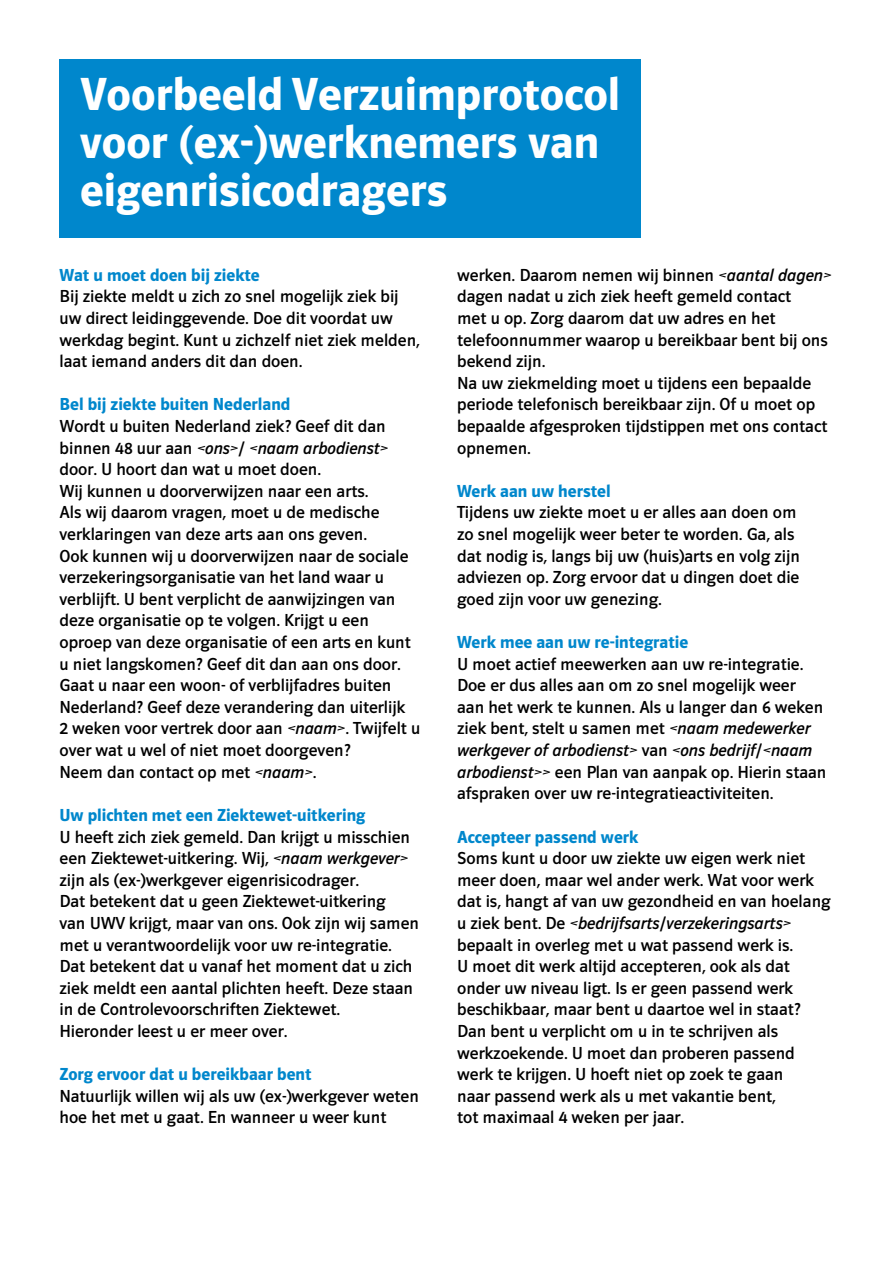
<style>
.page{position:relative;width:893px;height:1263px;background:#fff}
.page>*{position:absolute;margin:0;border:0;box-sizing:border-box;transform-origin:0 0}
.t1{font:700 48px/48px "UWV Sans 2010";color:#fff}
.t2{font:18px/21.6px "UWV Sans 2010";color:#000}
.t3{font:700 18px "UWV Sans 2010";color:#0087cc}
.s1{font-style:italic}
</style>
<div class="page">
<div style="left:60px;top:60px;width:581px;height:178px;background:#0087cc"></div>
<h1 class="t1" style="left:80px;top:70px;width:541px">Voorbeeld Verzuimprotocol voor (ex-)werknemers van eigenrisicodragers</h1>
<p class="t3" style="left:60px;top:265px;width:202px">Wat u moet doen bij ziekte</p>
<p class="t2" style="left:60px;top:286px;width:362px">Bij ziekte meldt u zich zo snel mogelijk ziek bij uw direct leidinggevende. Doe dit voordat uw werkdag begint. Kunt u zichzelf niet ziek melden, laat iemand anders dit dan doen.</p>
<p class="t3" style="left:60px;top:395px;width:232px">Bel bij ziekte buiten Nederland</p>
<p class="t2" style="left:60px;top:415px;width:362px">Wordt u buiten Nederland ziek? Geef dit dan binnen 48 uur aan <span class="s1">&lt;ons&gt;</span>/ <span class="s1">&lt;naam arbodienst&gt; </span>door. U hoort dan wat u moet doen.<br>Wij kunnen u doorverwijzen naar een arts.<br>Als wij daarom vragen, moet u de medische verklaringen van deze arts aan ons geven.<br>Ook kunnen wij u doorverwijzen naar de sociale verzekeringsorganisatie van het land waar u verblijft. U bent verplicht de aanwijzingen van deze organisatie op te volgen. Krijgt u een oproep van deze organisatie of een arts en kunt u niet langskomen? Geef dit dan aan ons door.<br>Gaat u naar een woon- of verblijfadres buiten Nederland? Geef deze verandering dan uiterlijk<br>2 weken voor vertrek door aan <span class="s1">&lt;naam&gt;</span>. Twijfelt u over wat u wel of niet moet doorgeven?<br>Neem dan contact op met <span class="s1">&lt;naam&gt;</span>.</p>
<p class="t3" style="left:60px;top:805px;width:307px">Uw plichten met een Ziektewet-uitkering</p>
<p class="t2" style="left:60px;top:826px;width:361px">U heeft zich ziek gemeld. Dan krijgt u misschien een Ziektewet-uitkering. Wij, <span class="s1">&lt;naam werkgever&gt; </span>zijn als (ex-)werkgever eigenrisicodrager.<br>Dat betekent dat u geen Ziektewet-uitkering<br>van UWV krijgt, maar van ons. Ook zijn wij samen met u verantwoordelijk voor uw re-integratie.<br>Dat betekent dat u vanaf het moment dat u zich ziek meldt een aantal plichten heeft. Deze staan in de Controlevoorschriften Ziektewet.<br>Hieronder leest u er meer over.</p>
<p class="t3" style="left:60px;top:1065px;width:253px">Zorg ervoor dat u bereikbaar bent</p>
<p class="t2" style="left:60px;top:1085px;width:361px">Natuurlijk willen wij als uw (ex-)werkgever weten hoe het met u gaat. En wanneer u weer kunt</p>
<p class="t2" style="left:457px;top:264px;width:376px">werken. Daarom nemen wij binnen <span class="s1">&lt;aantal dagen&gt; </span>dagen nadat u zich ziek heeft gemeld contact<br>met u op. Zorg daarom dat uw adres en het telefoonnummer waarop u bereikbaar bent bij ons bekend zijn.<br>Na uw ziekmelding moet u tijdens een bepaalde periode telefonisch bereikbaar zijn. Of u moet op bepaalde afgesproken tijdstippen met ons contact opnemen.</p>
<p class="t3" style="left:457px;top:481px;width:155px">Werk aan uw herstel</p>
<p class="t2" style="left:457px;top:502px;width:344px">Tijdens uw ziekte moet u er alles aan doen om zo snel mogelijk weer beter te worden. Ga, als dat nodig is, langs bij uw (huis)arts en volg zijn adviezen op. Zorg ervoor dat u dingen doet die goed zijn voor uw genezing.</p>
<p class="t3" style="left:457px;top:633px;width:233px">Werk mee aan uw re-integratie</p>
<p class="t2" style="left:457px;top:653px;width:371px">U moet actief meewerken aan uw re-integratie.<br>Doe er dus alles aan om zo snel mogelijk weer aan het werk te kunnen. Als u langer dan 6 weken ziek bent, stelt u samen met <span class="s1">&lt;naam medewerker werkgever of arbodienst&gt;</span> van <span class="s1">&lt;ons bedrijf</span>/<span class="s1">&lt;naam arbodienst&gt;&gt;</span> een Plan van aanpak op. Hierin staan afspraken over uw re-integratieactiviteiten.</p>
<p class="t3" style="left:457px;top:827px;width:183px">Accepteer passend werk</p>
<p class="t2" style="left:457px;top:847px;width:375px">Soms kunt u door uw ziekte uw eigen werk niet meer doen, maar wel ander werk. Wat voor werk dat is, hangt af van uw gezondheid en van hoelang u ziek bent. De <span class="s1">&lt;bedrijfsarts</span>/<span class="s1">verzekeringsarts&gt; </span>bepaalt in overleg met u wat passend werk is.<br>U moet dit werk altijd accepteren, ook als dat onder uw niveau ligt. Is er geen passend werk beschikbaar, maar bent u daartoe wel in staat?<br>Dan bent u verplicht om u in te schrijven als werkzoekende. U moet dan proberen passend werk te krijgen. U hoeft niet op zoek te gaan<br>naar passend werk als u met vakantie bent,<br>tot maximaal 4 weken per jaar.</p>
</div>
